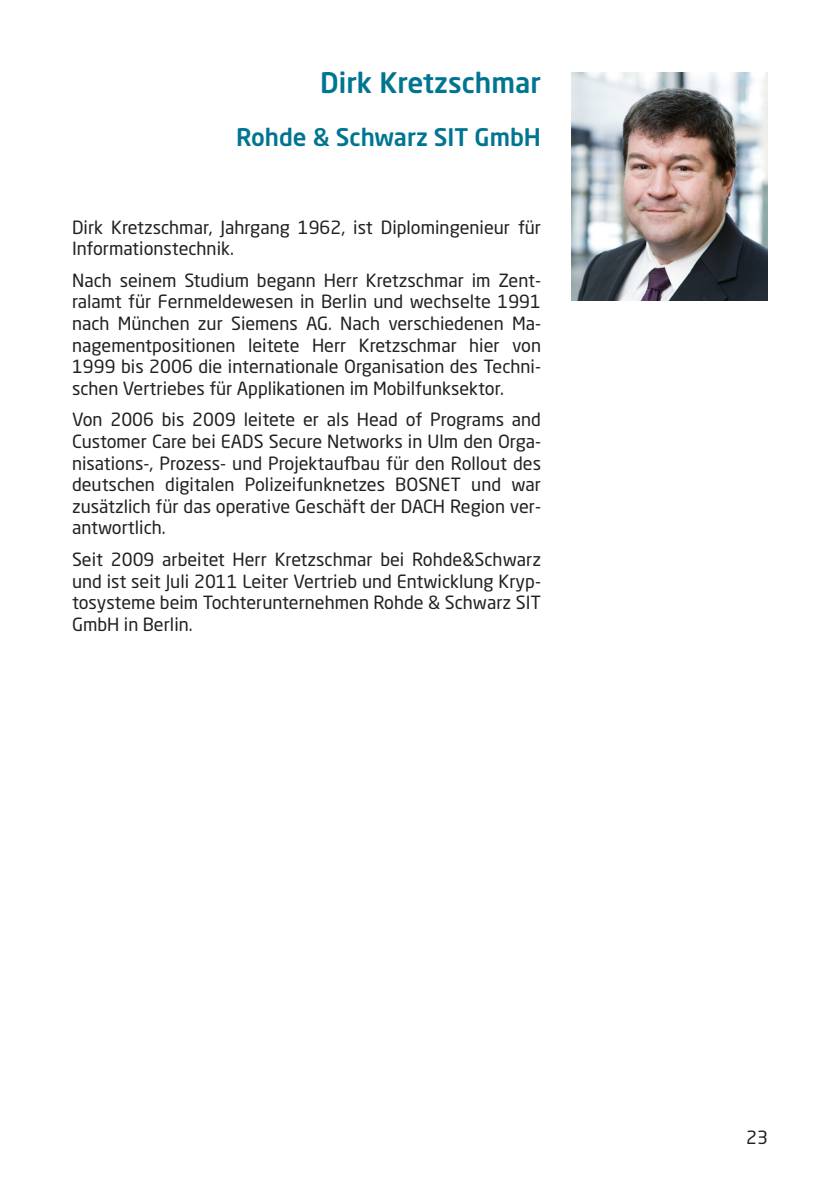
<style>
.page{position:relative;width:840px;height:1191px;background:#fff}
.page>*{position:absolute;margin:0;border:0;box-sizing:border-box;transform-origin:0 0}
.t1{font:500 28px "Neo Sans Std";color:#007591}
.t2{font:500 24px "Neo Sans Std";color:#007591}
.t3{font:18px/21.6px "Neo Sans Std";color:#231f20;text-align:justify}
</style>
<div class="page">
<img style="left:571px;top:72px;width:196px;height:228px">
<h1 class="t1" style="left:320px;top:65px;width:222px">Dirk Kretzschmar</h1>
<h2 class="t2" style="left:236px;top:122px;width:306px">Rohde &amp; Schwarz SIT GmbH</h2>
<p class="t3" style="left:72px;top:216px;width:470px">Dirk Kretzschmar, Jahrgang 1962, ist Diplomingenieur für<br>Informationstechnik.</p>
<p class="t3" style="left:72px;top:269px;width:470px">Nach seinem Studium begann Herr Kretzschmar im Zent&shy;ralamt für Fernmeldewesen in Berlin und wechselte 1991 nach München zur Siemens AG. Nach verschiedenen Ma&shy;nagementpositionen leitete Herr Kretzschmar hier von 1999 bis 2006 die internationale Organisation des Techni&shy;schen Vertriebes für Applikationen im Mobilfunksektor.</p>
<p class="t3" style="left:72px;top:409px;width:470px">Von 2006 bis 2009 leitete er als Head of Programs and Customer Care bei EADS Secure Networks in Ulm den Orga&shy;nisations-, Prozess- und Projektaufbau für den Rollout des deutschen digitalen Polizeifunknetzes BOSNET und war zusätzlich für das operative Geschäft der DACH Region ver&shy;antwortlich.</p>
<p class="t3" style="left:72px;top:548px;width:470px">Seit 2009 arbeitet Herr Kretzschmar bei Rohde&amp;Schwarz und ist seit Juli 2011 Leiter Vertrieb und Entwicklung Kryp&shy;tosysteme beim Tochterunternehmen Rohde &amp; Schwarz SIT GmbH in Berlin.</p>
<p class="t3" style="left:745px;top:1126px;width:23px">23</p>
</div>
